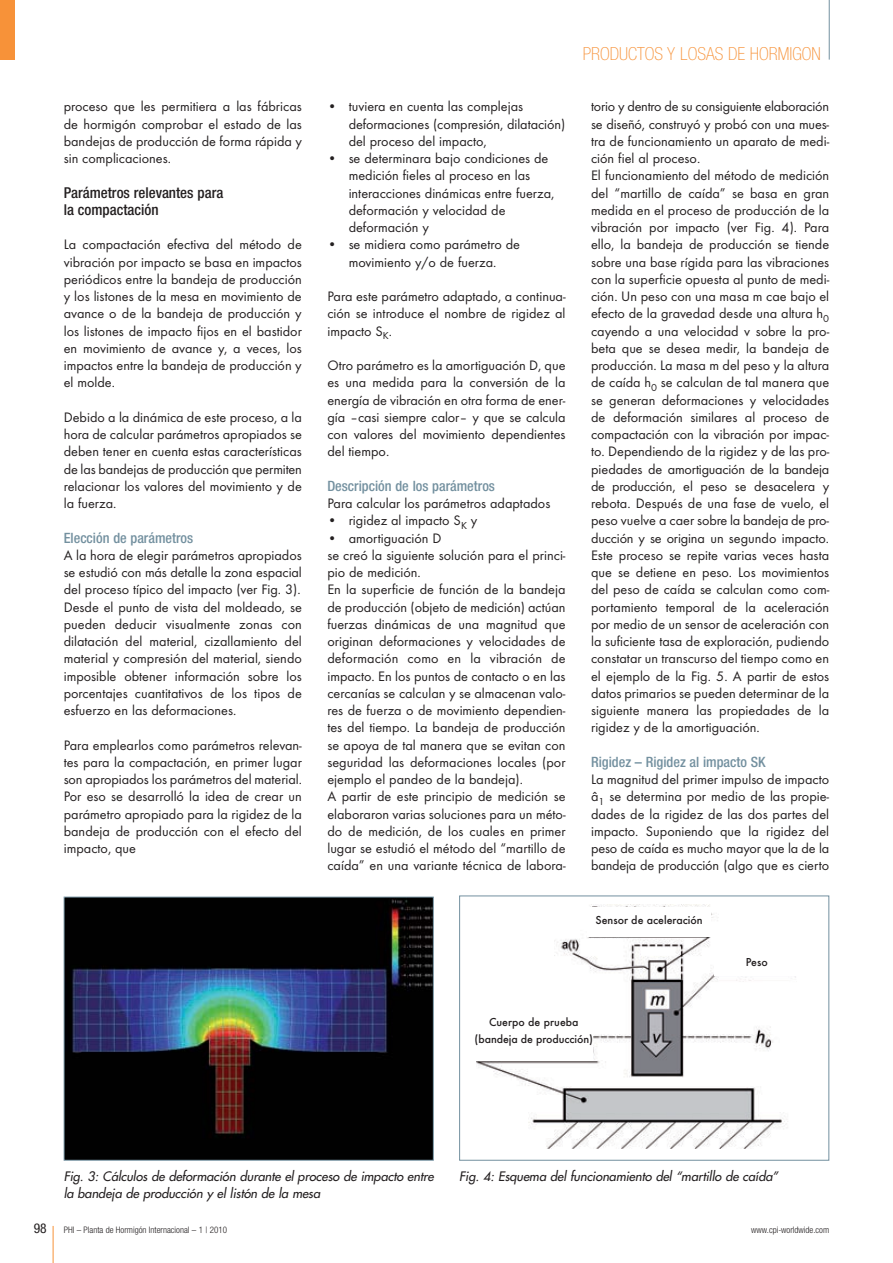
<style>
.page{position:relative;width:893px;height:1263px;background:#fff}
.page>*{position:absolute;margin:0;border:0;box-sizing:border-box;transform-origin:0 0}
.t1{font:100 condensed 18px "Helvetica Neue";color:#f79239}
.t2{font:500 condensed 15px/17.2px "Helvetica Neue";color:#231f20}
.t3{font:14.25px/17.2px "Futura T";color:#231f20;text-align:justify}
.t4{font:500 condensed 14.25px "Helvetica Neue";color:#73909f}
.t5{font:condensed 13.5px "Helvetica Neue";color:#231f20}
.t6{font:italic 12.75px/17.2px "Futura";color:#231f20}
.t7{font:500 12px/17.2px "Futura T";color:#231f20;text-align:center}
.t8{font:300 condensed 9px "Helvetica Neue";color:#231f20}
</style>
<div class="page">
<hr style="left:53px;top:1226px;width:1px;height:37px;background:#f79239">
<hr style="left:829px;top:0;width:1px;height:60px;background:#73909f">
<div style="left:0;top:0;width:15px;height:60px;background:#f79239"></div>
<img style="left:66px;top:899px;width:366px;height:260px">
<div style="left:64px;top:897px;width:370px;height:264px;border:1px solid #73909f"></div>
<img style="left:477px;top:905px;width:319px;height:244px">
<div style="left:459px;top:896px;width:370px;height:265px;border:1px solid #73909f"></div>
<div style="left:587px;top:907px;width:124px;height:30px;background:#fff"></div>
<div style="left:714px;top:952px;width:85px;height:23px;background:#fff"></div>
<div style="left:474px;top:1004px;width:119px;height:57px;background:#fff"></div>
<p class="t3" style="left:64px;top:99px;width:240px">proceso que les permitiera a las fábricas de hormigón comprobar el estado de las bandejas de producción de forma rápida y sin complicaciones.</p>
<p class="t2" style="left:64px;top:185px;width:161px">Parámetros relevantes para la compactación</p>
<p class="t3" style="left:64px;top:237px;width:240px">La compactación efectiva del método de vibración por impacto se basa en impactos periódicos entre la bandeja de producción y los listones de la mesa en movimiento de avance o de la bandeja de producción y los listones de impacto fijos en el bastidor en movimiento de avance y, a veces, los impactos entre la bandeja de producción y el molde.</p>
<p class="t3" style="left:64px;top:410px;width:240px">Debido a la dinámica de este proceso, a la hora de calcular parámetros apropiados se deben tener en cuenta estas características de las bandejas de producción que permiten relacionar los valores del movimiento y de la fuerza.</p>
<p class="t4" style="left:64px;top:532px;width:131px">Elección de parámetros</p>
<p class="t3" style="left:64px;top:548px;width:240px">A la hora de elegir parámetros apropiados se estudió con más detalle la zona espacial del proceso típico del impacto (ver Fig. 3).<br>Desde el punto de vista del moldeado, se pueden deducir visualmente zonas con dilatación del material, cizallamiento del material y compresión del material, siendo imposible obtener información sobre los porcentajes cuantitativos de los tipos de esfuerzo en las deformaciones.</p>
<p class="t3" style="left:64px;top:738px;width:240px">Para emplearlos como parámetros relevan&shy;tes para la compactación, en primer lugar son apropiados los parámetros del material.<br>Por eso se desarrolló la idea de crear un parámetro apropiado para la rigidez de la bandeja de producción con el efecto del impacto, que</p>
<p class="t3" style="left:349px;top:99px;width:218px;text-align:left;text-indent:-21px">• tuviera en cuenta las complejas deformaciones (compresión, dilatación) del proceso del impacto,</p>
<p class="t3" style="left:349px;top:151px;width:207px;text-align:left;text-indent:-21px">• se determinara bajo condiciones de medición fieles al proceso en las interacciones dinámicas entre fuerza, deformación y velocidad de deformación y</p>
<p class="t3" style="left:327px;top:237px;width:194px;text-align:center">• se midiera como parámetro de movimiento y/o de fuerza.</p>
<p class="t3" style="left:327px;top:289px;width:240px">Para este parámetro adaptado, a continua&shy;ción se introduce el nombre de rigidez al impacto S<sub>K</sub>.</p>
<p class="t3" style="left:327px;top:358px;width:240px">Otro parámetro es la amortiguación D, que es una medida para la conversión de la energía de vibración en otra forma de ener&shy;gía –casi siempre calor– y que se calcula con valores del movimiento dependientes del tiempo.</p>
<p class="t4" style="left:327px;top:481px;width:169px">Descripción de los parámetros</p>
<p class="t3" style="left:327px;top:496px;width:224px">Para calcular los parámetros adaptados</p>
<p class="t3" style="left:327px;top:513px;width:152px">• rigidez al impacto S<sub>K</sub> y</p>
<p class="t3" style="left:327px;top:531px;width:240px;text-align:left">• amortiguación D<br>se creó la siguiente solución para el princi&shy;pio de medición.<br>En la superficie de función de la bandeja de producción (objeto de medición) actúan fuerzas dinámicas de una magnitud que originan deformaciones y velocidades de deformación como en la vibración de impacto. En los puntos de contacto o en las cercanías se calculan y se almacenan valo&shy;res de fuerza o de movimiento dependien&shy;tes del tiempo. La bandeja de producción se apoya de tal manera que se evitan con seguridad las deformaciones locales (por ejemplo el pandeo de la bandeja).<br>A partir de este principio de medición se elaboraron varias soluciones para un méto&shy;do de medición, de los cuales en primer lugar se estudió el método del “martillo de caída” en una variante técnica de labora-</p>
<p class="t1" style="left:583px;top:47px;width:239px">PRODUCTOS Y LOSAS DE HORMIGON</p>
<p class="t3" style="left:591px;top:99px;width:240px;text-align:left">torio y dentro de su consiguiente elaboración se diseñó, construyó y probó con una mues&shy;tra de funcionamiento un aparato de medi&shy;ción fiel al proceso.<br>El funcionamiento del método de medición del “martillo de caída” se basa en gran medida en el proceso de producción de la vibración por impacto (ver Fig. 4). Para ello, la bandeja de producción se tiende sobre una base rígida para las vibraciones con la superficie opuesta al punto de medi&shy;ción. Un peso con una masa m cae bajo el efecto de la gravedad desde una altura h<sub>0 </sub>cayendo a una velocidad v sobre la pro&shy;beta que se desea medir, la bandeja de producción. La masa m del peso y la altura de caída h<sub>0</sub> se calculan de tal manera que se generan deformaciones y velocidades de deformación similares al proceso de compactación con la vibración por impac&shy;to. Depen die n do de la rigidez y de las pro&shy;piedades de amortiguación de la bandeja de producción, el peso se desacelera y rebota. Después de una fase de vuelo, el peso vuelve a caer sobre la bandeja de pro&shy;ducción y se origina un segundo impacto.<br>Este proceso se repite varias veces hasta que se detiene en peso. Los movimientos del peso de caída se calculan como com&shy;portamiento temporal de la aceleración por medio de un sensor de aceleración con la suficiente tasa de exploración, pudiendo constatar un transcurso del tiempo como en el ejemplo de la Fig. 5. A partir de estos datos primarios se pueden determinar de la siguiente manera las propiedades de la rigidez y de la amortiguación.</p>
<p class="t4" style="left:591px;top:757px;width:176px">Rigidez – Rigidez al impacto SK</p>
<p class="t3" style="left:591px;top:772px;width:240px">La magnitud del primer impulso de impacto â<sub>1</sub> se determina por medio de las propie&shy;dades de la rigidez de las dos partes del impacto. Suponiendo que la rigidez del peso de caída es mucho mayor que la de la bandeja de producción (algo que es cierto</p>
<p class="t7" style="left:595px;top:912px;width:109px">Sensor de aceleración</p>
<p class="t7" style="left:746px;top:954px;width:23px">Peso</p>
<p class="t7" style="left:475px;top:1014px;width:120px">Cuerpo de prueba (bandeja de producción)</p>
<p class="t6" style="left:64px;top:1168px;width:374px">Fig. 3: Cálculos de deformación durante el proceso de impacto entre la bandeja de producción y el listón de la mesa</p>
<p class="t6" style="left:459px;top:1168px;width:323px">Fig. 4: Esquema del funcionamiento del “martillo de caída”</p>
<p class="t5" style="left:34px;top:1223px;width:14px">98</p>
<p class="t8" style="left:64px;top:1226px;width:165px">PHI – Planta de Hormigón Internacional – 1 | 2010</p>
<p class="t8" style="left:751px;top:1226px;width:79px">www.cpi-worldwide.com</p>
</div>
